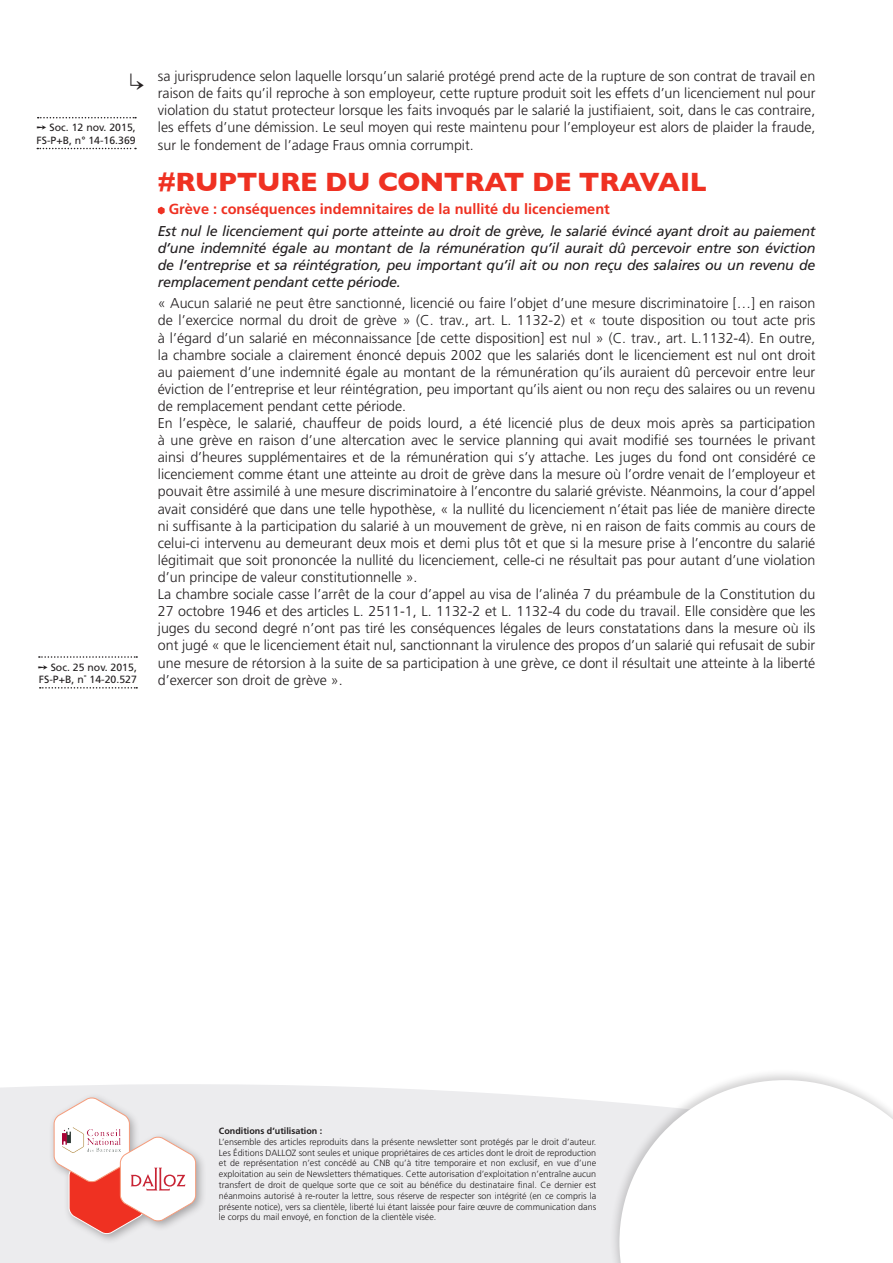
<style>
.page{position:relative;width:893px;height:1263px;background:#fff}
.page>*{position:absolute;margin:0;border:0;box-sizing:border-box;transform-origin:0 0}
.t1{font:700 27px "Gill Sans";letter-spacing:-.01em;color:#ef3122}
.t2{font:700 14.55px "Frutiger";color:#ef3122}
.t3{font:300 14.25px/17.1px "Frutiger";color:#231f20;text-align:justify}
.t4{font:italic 14.25px/17.1px "Frutiger";letter-spacing:-.02em;color:#231f20;text-align:justify}
.t5{font:10.5px/12.3px "Frutiger";color:#231f20}
.t6{font:300 9px/10.8px "Frutiger";color:#231f20;text-align:justify}
.t7{font:700 9px "Frutiger";color:#231f20}
</style>
<div class="page">
<div style="left:0;top:1084px;width:609px;height:179px;background:#ececee"></div>
<div style="left:609px;top:1068px;width:284px;height:195px;background:#231f20;opacity:.2"></div>
<svg style="left:619px;top:1080px;width:274px;height:183px"></svg>
<div style="left:49px;top:1093px;width:158px;height:152px;background:#231f20;opacity:.35"></div>
<svg style="left:54px;top:1097px;width:142px;height:137px"></svg>
<img style="left:63px;top:1127px;width:58px;height:25px">
<svg style="left:158px;top:207px;width:7px;height:7px"></svg>
<svg style="left:39px;top:656px;width:98px;height:2px"></svg>
<svg style="left:40px;top:687px;width:97px;height:1px"></svg>
<svg style="left:38px;top:117px;width:98px;height:1px"></svg>
<svg style="left:37px;top:148px;width:99px;height:1px"></svg>
<p class="t5" style="left:37px;top:121px;width:101px">➙ Soc. 12 nov. 2015,<br>FS-P+B, n° 14-16.369</p>
<p class="t5" style="left:38px;top:661px;width:100px">➙ Soc. 25 nov. 2015,<br>FS-P+B, n˚ 14-20.527</p>
<p class="t3" style="left:158px;top:68px;width:659px">sa jurisprudence selon laquelle lorsqu’un salarié protégé prend acte de la rupture de son contrat de travail en raison de faits qu’il reproche à son employeur, cette rupture produit soit les effets d’un licenciement nul pour violation du statut protecteur lorsque les faits invoqués par le salarié la justifiaient, soit, dans le cas contraire, les effets d’une démission. Le seul moyen qui reste maintenu pour l’employeur est alors de plaider la fraude, sur le fondement de l’adage Fraus omnia corrumpit.</p>
<h1 class="t1" style="left:158px;top:160px;width:551px">#RUPTURE DU CONTRAT DE TRAVAIL</h1>
<p class="t2" style="left:169px;top:201px;width:443px">Grève : conséquences indemnitaires de la nullité du licenciement</p>
<p class="t4" style="left:158px;top:222px;width:659px">Est nul le licenciement qui porte atteinte au droit de grève, le salarié évincé ayant droit au paiement d’une indemnité égale au montant de la rémunération qu’il aurait dû percevoir entre son éviction de l’entreprise et sa réintégration, peu important qu’il ait ou non reçu des salaires ou un revenu de remplacement pendant cette période.</p>
<p class="t3" style="left:158px;top:295px;width:659px;text-align:left">« Aucun salarié ne peut être sanctionné, licencié ou faire l’objet d’une mesure discriminatoire […] en raison de l’exercice normal du droit de grève » (C. trav., art. L. 1132-2) et « toute disposition ou tout acte pris à l’égard d’un salarié en méconnaissance [de cette disposition] est nul » (C. trav., art. L.1132-4). En outre, la chambre sociale a clairement énoncé depuis 2002 que les salariés dont le licenciement est nul ont droit au paiement d’une indemnité égale au montant de la rémunération qu’ils auraient dû percevoir entre leur éviction de l’entreprise et leur réintégration, peu important qu’ils aient ou non reçu des salaires ou un revenu de remplacement pendant cette période.<br>En l’espèce, le salarié, chauffeur de poids lourd, a été licencié plus de deux mois après sa participation à une grève en raison d’une altercation avec le service planning qui avait modifié ses tournées le privant ainsi d’heures supplémentaires et de la rémunération qui s’y attache. Les juges du fond ont considéré ce licenciement comme étant une atteinte au droit de grève dans la mesure où l’ordre venait de l’employeur et pouvait être assimilé à une mesure discriminatoire à l’encontre du salarié gréviste. Néanmoins, la cour d’appel avait considéré que dans une telle hypothèse, « la nullité du licenciement n’était pas liée de manière directe ni suffisante à la participation du salarié à un mouvement de grève, ni en raison de faits commis au cours de celui-ci intervenu au demeurant deux mois et demi plus tôt et que si la mesure prise à l’encontre du salarié légitimait que soit prononcée la nullité du licenciement, celle-ci ne résultait pas pour autant d’une violation d’un principe de valeur constitutionnelle ».<br>La chambre sociale casse l’arrêt de la cour d’appel au visa de l’alinéa 7 du préambule de la Constitution du 27 octobre 1946 et des articles L. 2511-1, L. 1132-2 et L. 1132-4 du code du travail. Elle considère que les juges du second degré n’ont pas tiré les conséquences légales de leurs constatations dans la mesure où ils ont jugé « que le licenciement était nul, sanctionnant la virulence des propos d’un salarié qui refusait de subir une mesure de rétorsion à la suite de sa participation à une grève, ce dont il résultait une atteinte à la liberté d’exercer son droit de grève ».</p>
<p class="t7" style="left:219px;top:1126px;width:105px">Conditions d’utilisation :</p>
<p class="t6" style="left:219px;top:1136px;width:379px">L’ensemble des articles reproduits dans la présente newsletter sont protégés par le droit d’auteur.<br>Les Éditions DALLOZ sont seules et unique propriétaires de ces articles dont le droit de reproduction et de représentation n’est concédé au CNB qu’à titre temporaire et non exclusif, en vue d’une exploitation au sein de Newsletters thématiques. Cette autorisation d’exploitation n’entraîne aucun transfert de droit de quelque sorte que ce soit au bénéfice du destinataire final. Ce dernier est néanmoins autorisé à re-router la lettre, sous réserve de respecter son intégrité (en ce compris la présente notice), vers sa clientèle, liberté lui étant laissée pour faire œuvre de communication dans le corps du mail envoyé, en fonction de la clientèle visée.</p>
</div>
